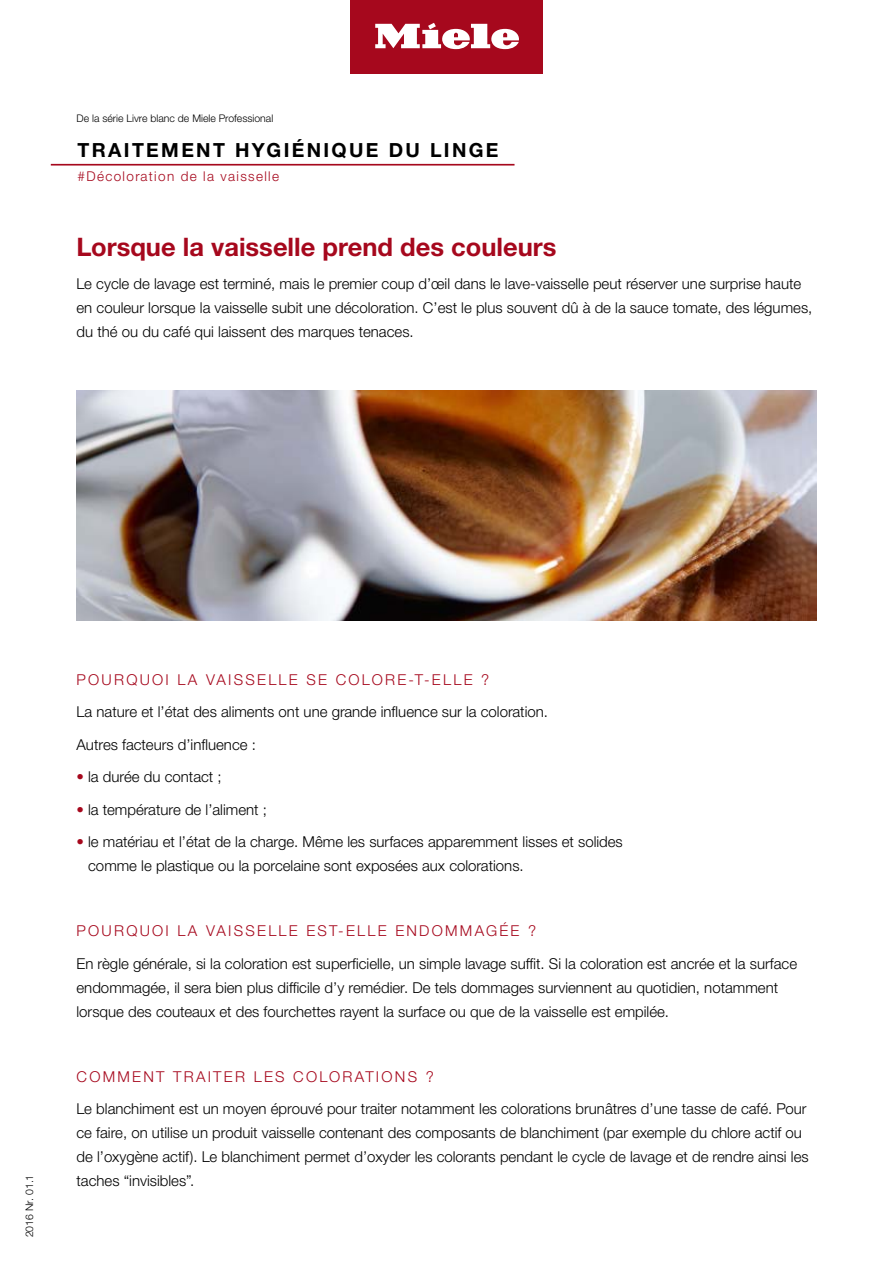
<style>
.page{position:relative;width:893px;height:1263px;background:#fff}
.page>*{position:absolute;margin:0;border:0;box-sizing:border-box;transform-origin:0 0}
.t1{font:700 25.5px "Helvetica Neue LTW1 G";color:#a6081d}
.t2{font:700 19.5px "Helvetica Neue LTW1 G";letter-spacing:.12em;color:#000}
.t3{font:300 15px/24px "Helvetica Neue LTW1 G";color:#000}
.t4{font:300 15px "Helvetica Neue LTW1 G";letter-spacing:.15em;color:#a6081d}
.t5{font:300 13.5px "Helvetica Neue LTW1 G";letter-spacing:.1em;color:#a6081d}
.t6{font:300 10.5px "Helvetica Neue LTW1 G";color:#000}
.s1{color:#a6081d}
</style>
<div class="page">
<div style="left:351px;top:0;width:191px;height:73px;background:#a6081d"></div>
<svg style="left:375px;top:23px;width:144px;height:26px"></svg>
<hr style="left:51px;top:164px;width:463px;height:2px;background:#a6081d">
<img style="left:77px;top:390px;width:739px;height:230px">
<p class="t6" style="left:77px;top:112px;width:198px">De la série Livre blanc de Miele Professional</p>
<h2 class="t2" style="left:78px;top:138px;width:422px">TRAITEMENT HYGIÉNIQUE DU LINGE</h2>
<p class="t5" style="left:78px;top:167px;width:203px">#Décoloration de la vaisselle</p>
<h1 class="t1" style="left:77px;top:232px;width:481px">Lorsque la vaisselle prend des couleurs</h1>
<p class="t3" style="left:77px;top:271px;width:737px">Le cycle de lavage est terminé, mais le premier coup d’œil dans le lave-vaisselle peut réserver une surprise haute en couleur lorsque la vaisselle subit une décoloration. C’est le plus souvent dû à de la sauce tomate, des légumes, du thé ou du café qui laissent des marques tenaces.</p>
<p class="t6" style="left:23px;top:1237px;width:64px;rotate:-90deg">2016 Nr. 01.1</p>
<p class="t4" style="left:77px;top:670px;width:414px">POURQUOI LA VAISSELLE SE COLORE-T-ELLE ?</p>
<p class="t3" style="left:77px;top:695px;width:473px;line-height:32.5px">La nature et l’état des aliments ont une grande influence sur la coloration.<br>Autres facteurs d’influence :</p>
<p class="t3" style="left:77px;top:765px;width:147px"><span class="s1">•</span> la durée du contact ;</p>
<p class="t3" style="left:77px;top:797px;width:192px"><span class="s1">•</span> la température de l’aliment ;</p>
<p class="t3" style="left:88px;top:830px;width:536px;text-indent:-12px"><span class="s1">•</span> le matériau et l’état de la charge. Même les surfaces apparemment lisses et solides comme le plastique ou la porcelaine sont exposées aux colorations.</p>
<p class="t4" style="left:77px;top:922px;width:461px">POURQUOI LA VAISSELLE EST-ELLE ENDOMMAGÉE ?</p>
<p class="t3" style="left:77px;top:951px;width:722px">En règle générale, si la coloration est superficielle, un simple lavage suffit. Si la coloration est ancrée et la surface endommagée, il sera bien plus difficile d’y remédier. De tels dommages surviennent au quotidien, notamment lorsque des couteaux et des fourchettes rayent la surface ou que de la vaisselle est empilée.</p>
<p class="t4" style="left:77px;top:1067px;width:359px">COMMENT TRAITER LES COLORATIONS ?</p>
<p class="t3" style="left:77px;top:1097px;width:734px">Le blanchiment est un moyen éprouvé pour traiter notamment les colorations brunâtres d’une tasse de café. Pour ce faire, on utilise un produit vaisselle contenant des composants de blanchiment (par exemple du chlore actif ou de l’oxygène actif). Le blanchiment permet d’oxyder les colorants pendant le cycle de lavage et de rendre ainsi les taches “invisibles”.</p>
</div>
